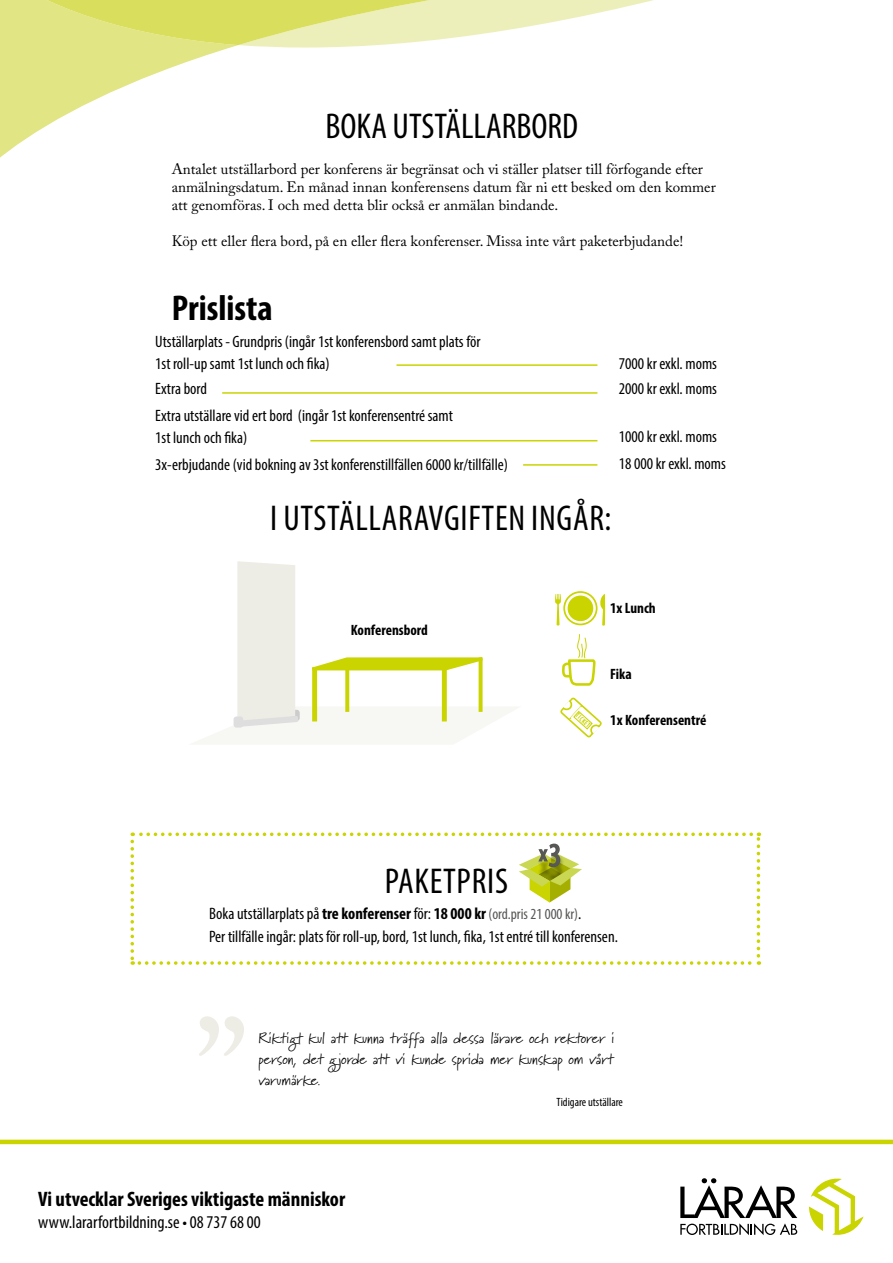
<style>
.page{position:relative;width:893px;height:1263px;background:#fff}
.page>*{position:absolute;margin:0;border:0;box-sizing:border-box;transform-origin:0 0}
.t1{font:condensed 36px "Myriad Pro";letter-spacing:.02em;color:#000}
.t2{font:condensed 36px "Myriad Pro";color:#000}
.t3{font:700 condensed 36px "Myriad Pro";color:#000}
.t4{font:condensed 22.05px "Myriad Pro";color:#575756}
.t5{font:700 condensed 21px "Myriad Pro";color:#000}
.t6{font:condensed 18px "Myriad Pro";color:#000}
.t7{font:condensed 16.65px/22.5px "Myriad Pro";color:#000}
.t8{font:condensed 16.5px/27px "Myriad Pro";color:#000}
.t9{font:15px/18px "Adobe Caslon Pro";color:#000}
.t10{font:15px/21px "Marydale";color:#000;text-align:justify}
.t11{font:700 condensed 15px "Myriad Pro";color:#000}
.t12{font:condensed 12px "Myriad Pro";color:#000}
.t13{font:700 condensed 7.5px "Myriad Pro";color:#cad400;scale:.83 1}
.s1{font-size:33.15px}
.s2{font-weight:700}
.s3{font-size:15.45px;color:#575756}
</style>
<div class="page">
<svg style="left:680px;top:1178px;width:117px;height:57px"></svg>
<svg style="left:809px;top:1178px;width:54px;height:57px"></svg>
<hr style="left:0;top:1140px;width:893px;height:4px;background:#cad400">
<svg style="left:192px;top:561px;width:326px;height:183px"></svg>
<div style="left:563px;top:591px;width:34px;height:34px;border:2px solid #cad400;border-radius:50%"></div>
<div style="left:568px;top:595px;width:25px;height:26px;background:#cad400;border-radius:50%"></div>
<svg style="left:555px;top:594px;width:6px;height:32px"></svg>
<svg style="left:600px;top:594px;width:5px;height:32px"></svg>
<svg style="left:562px;top:634px;width:34px;height:52px"></svg>
<svg style="left:560px;top:697px;width:42px;height:41px"></svg>
<svg style="left:130px;top:832px;width:630px;height:133px"></svg>
<hr style="left:396px;top:364px;width:201px;height:2px;background:#cad400">
<hr style="left:523px;top:464px;width:74px;height:2px;background:#cad400">
<hr style="left:222px;top:392px;width:375px;height:2px;background:#cad400">
<hr style="left:310px;top:440px;width:287px;height:1px;background:#cad400">
<svg style="left:0;top:48px;width:229px;height:110px"></svg>
<svg style="left:0;top:0;width:654px;height:48px"></svg>
<svg style="left:199px;top:1016px;width:45px;height:40px"></svg>
<h1 class="t2" style="left:325px;top:104px;width:254px">BOKA UTSTÄLLARBORD</h1>
<p class="t9" style="left:172px;top:159px;width:545px">Antalet utställarbord per konferens är begränsat och vi ställer platser till förfogande efter anmälningsdatum. En månad innan konferensens datum får ni ett besked om den kommer att genomföras. I och med detta blir också er anmälan bindande.</p>
<p class="t9" style="left:172px;top:231px;width:513px">Köp ett eller flera bord, på en eller flera konferenser. Missa inte vårt paketerbjudande!</p>
<h1 class="t3" style="left:172px;top:285px;width:102px">Prislista</h1>
<p class="t8" style="left:155px;top:331px;width:327px;line-height:21.6px">Utställarplats - Grundpris (ingår 1st konferensbord samt plats för<br>1st roll-up samt 1st lunch och fika)</p>
<p class="t8" style="left:155px;top:375px;width:299px">Extra bord<br>Extra utställare vid ert bord (ingår 1st konferensentré samt</p>
<p class="t8" style="left:155px;top:424px;width:354px">1st lunch och fika)<br>3x-erbjudande (vid bokning av 3st konferenstillfällen 6000 kr/tillfälle)</p>
<p class="t8" style="left:619px;top:351px;width:100px;line-height:25.5px">7000 kr exkl. moms<br>2000 kr exkl. moms</p>
<p class="t8" style="left:619px;top:422px;width:109px">1000 kr exkl. moms<br>18 000 kr exkl. moms</p>
<h1 class="t1" style="left:270px;top:496px;width:343px">I UTSTÄLLARAVGIFTEN INGÅR:</h1>
<p class="t11" style="left:351px;top:620px;width:79px">Konferensbord</p>
<p class="t11" style="left:610px;top:598px;width:47px">1x Lunch</p>
<p class="t13" style="left:580px;top:711px;width:22px;rotate:42deg">TICKET</p>
<p class="t11" style="left:610px;top:665px;width:23px">Fika</p>
<p class="t11" style="left:610px;top:710px;width:98px">1x Konferensentré</p>
<h1 class="t1" style="left:385px;top:859px;width:125px">PAKETPRIS</h1>
<h2 class="t4" style="left:539px;top:840px;width:24px">x<span class="s1">3</span></h2>
<p class="t7" style="left:209px;top:902px;width:410px">Boka utställarplats på <span class="s2">tre konferenser</span> för: <span class="s2">18 000 kr</span> <span class="s3">(ord.pris 21 000 kr)</span>.<br>Per tillfälle ingår: plats för roll-up, bord, 1st lunch, fika, 1st entré till konferensen.</p>
<p class="t10" style="left:258px;top:1027px;width:358px">Riktigt kul att kunna träffa alla dessa lärare och rektorer i person, det gjorde att vi kunde sprida mer kunskap om vårt varumärke.</p>
<p class="t12" style="left:557px;top:1094px;width:68px">Tidigare utställare</p>
<p class="t5" style="left:38px;top:1186px;width:308px">Vi utvecklar Sveriges viktigaste människor</p>
<p class="t6" style="left:38px;top:1211px;width:224px">www.lararfortbildning.se • 08 737 68 00</p>
</div>
